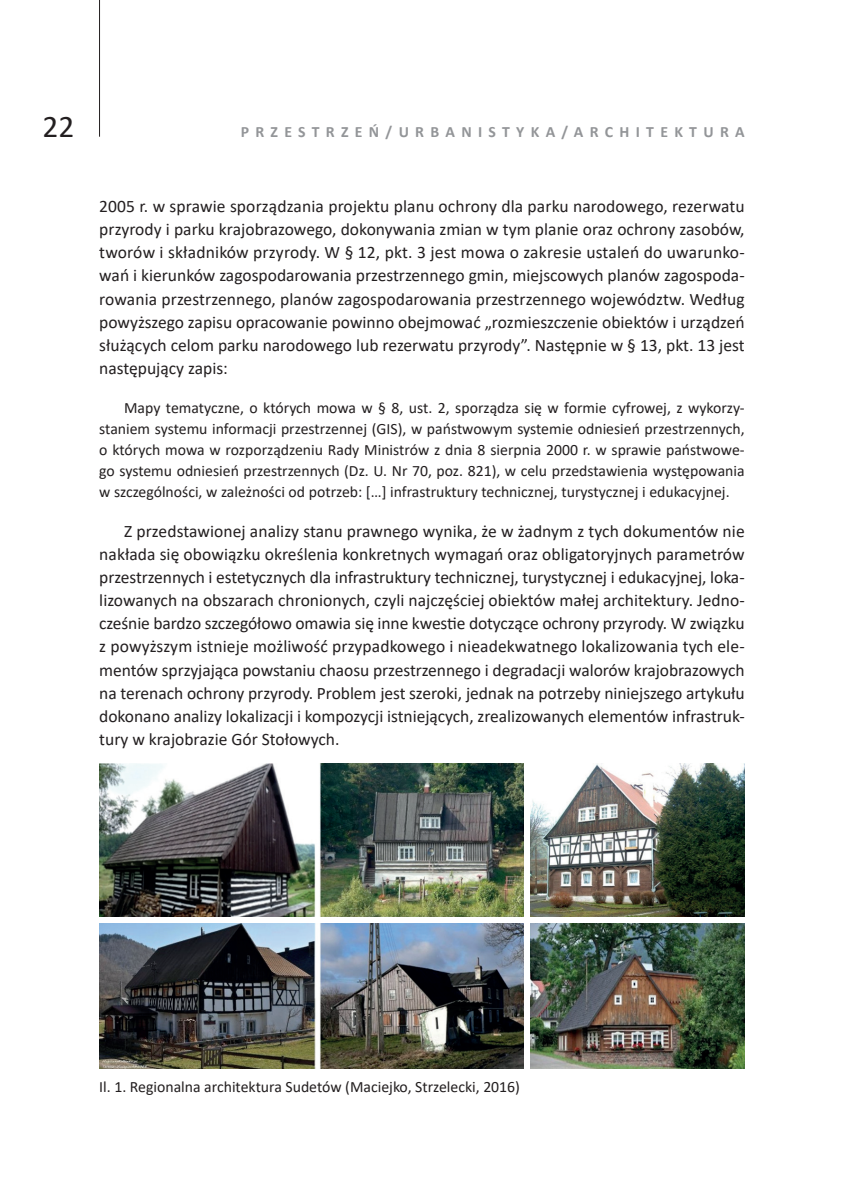
<style>
.page{position:relative;width:844px;height:1191px;background:#fff}
.page>*{position:absolute;margin:0;border:0;box-sizing:border-box;transform-origin:0 0}
.t1{font:31.5px "Calibri";color:#231f20}
.Akapit_pol{font:17.5px/23.3px "Calibri";color:#231f20;text-align:justify}
.cytat{font:15.75px/21px "Calibri";color:#231f20;text-align:justify}
.rysunek{font:15.75px "Calibri";color:#231f20}
.t2{font:700 15.75px "Calibri";letter-spacing:.4em;color:#939598}
</style>
<div class="page">
<hr style="left:99px;top:0;width:1px;height:137px;background:#231f20">
<img style="left:99px;top:764px;width:424px;height:152px">
<img style="left:99px;top:923px;width:424px;height:145px">
<img style="left:530px;top:764px;width:214px;height:152px">
<img style="left:530px;top:923px;width:214px;height:145px">
<h1 class="t1" style="left:42px;top:104px;width:33px">22</h1>
<p class="t2" style="left:240px;top:120px;width:505px">PRZESTRZEŃ/URBANISTYKA/ARCHITEKTURA</p>
<p class="Akapit_pol" style="left:99px;top:194px;width:646px">2005 r. w sprawie sporządzania projektu planu ochrony dla parku narodowego, rezerwatu przyrody i parku krajobrazowego, dokonywania zmian w tym planie oraz ochrony zasobów, tworów i składników przyrody. W § 12, pkt. 3 jest mowa o zakresie ustaleń do uwarunko&shy;wań i kierunków zagospodarowania przestrzennego gmin, miejscowych planów zagospoda&shy;rowania przestrzennego, planów zagospodarowania przestrzennego województw. Według powyższego zapisu opracowanie powinno obejmować „rozmieszczenie obiektów i urządzeń służących celom parku narodowego lub rezerwatu przyrody”. Następnie w § 13, pkt. 13 jest następujący zapis:</p>
<p class="cytat" style="left:99px;top:396px;width:646px;text-indent:25px">Mapy tematyczne, o których mowa w § 8, ust. 2, sporządza się w formie cyfrowej, z wykorzy&shy;staniem systemu informacji przestrzennej (GIS), w państwowym systemie odniesień przestrzennych, o których mowa w rozporządzeniu Rady Ministrów z dnia 8 sierpnia 2000 r. w sprawie państwowe&shy;go systemu odniesień przestrzennych (Dz. U. Nr 70, poz. 821), w celu przedstawienia występowania w szczególności, w zależności od potrzeb: […] infrastruktury technicznej, turystycznej i edukacyjnej.</p>
<p class="Akapit_pol" style="left:99px;top:518px;width:646px;text-indent:25px">Z przedstawionej analizy stanu prawnego wynika, że w żadnym z tych dokumentów nie nakłada się obowiązku określenia konkretnych wymagań oraz obligatoryjnych parametrów przestrzennych i estetycznych dla infrastruktury technicznej, turystycznej i edukacyjnej, loka&shy;lizowanych na obszarach chronionych, czyli najczęściej obiektów małej architektury. Jedno&shy;cześnie bardzo szczegółowo omawia się inne kwestie dotyczące ochrony przyrody. W związku z powyższym istnieje możliwość przypadkowego i nieadekwatnego lokalizowania tych ele&shy;mentów sprzyjająca powstaniu chaosu przestrzennego i degradacji walorów krajobrazowych na terenach ochrony przyrody. Problem jest szeroki, jednak na potrzeby niniejszego artykułu dokonano analizy lokalizacji i kompozycji istniejących, zrealizowanych elementów infrastruk&shy;tury w krajobrazie Gór Stołowych.</p>
<p class="rysunek" style="left:99px;top:1076px;width:422px">Il. 1. Regionalna architektura Sudetów (Maciejko, Strzelecki, 2016)</p>
</div>
